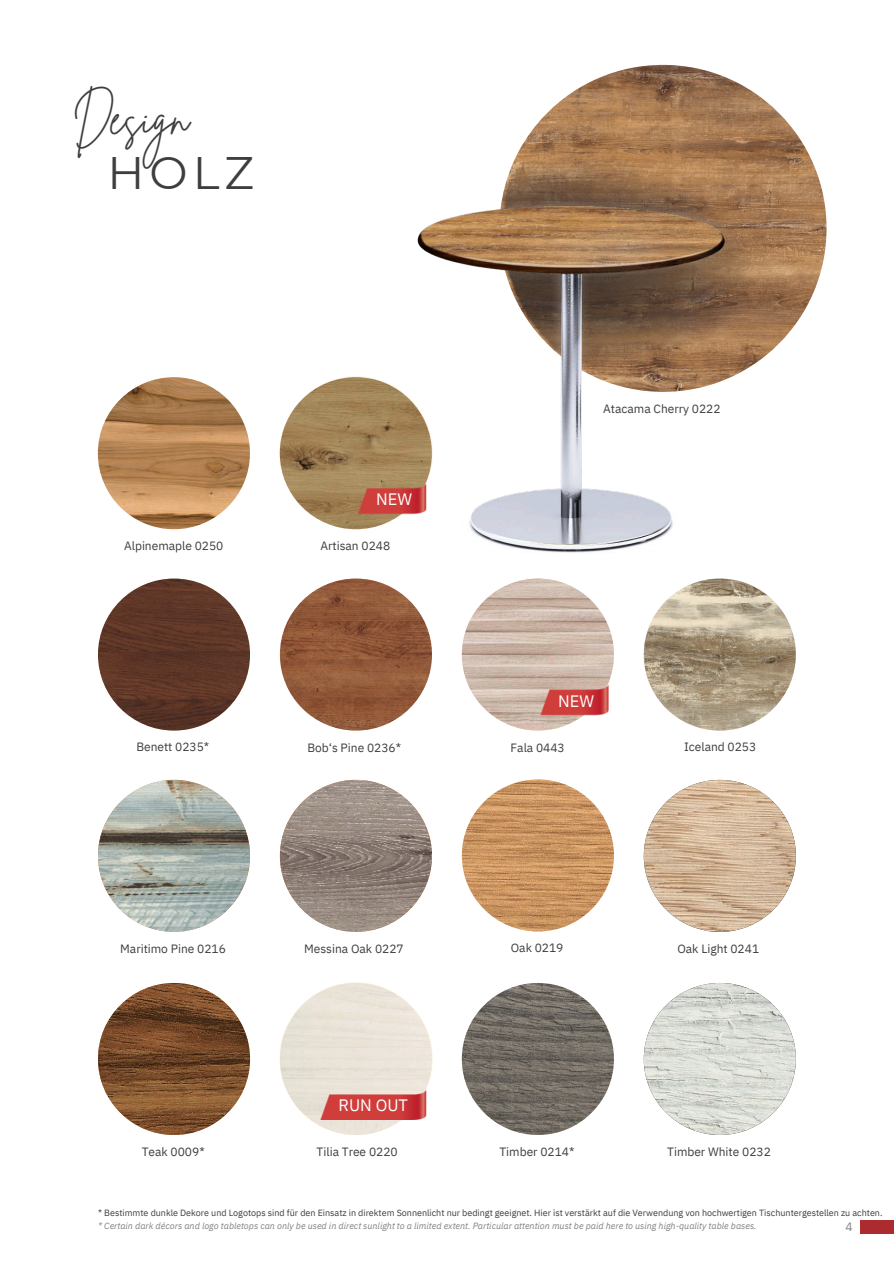
<style>
.page{position:relative;width:894px;height:1264px;background:#fff}
.page>*{position:absolute;margin:0;border:0;box-sizing:border-box;transform-origin:0 0}
.t1{font:45.45px "Brittany Signature";color:#3f3e3f}
.t2{font:45.45px "Montserrat";color:#3f3e3f}
.t3{font:16.5px "IBM Plex Sans";color:#fff}
.t4{font:12px "IBM Plex Sans";color:#3f3e3f}
.t5{font:12px "IBM Plex Sans";color:#808285}
.t6{font:9px/12.3px "IBM Plex Sans";color:#3f3e3f}
.s1{font-style:italic;color:#808285}
</style>
<div class="page">
<img style="left:499px;top:65px;width:327px;height:327px;border-radius:50%">
<img style="left:503px;top:159px;width:254px;height:33px">
<img style="left:98px;top:578px;width:152px;height:152px;border-radius:50%">
<img style="left:461px;top:982px;width:152px;height:152px;border-radius:50%">
<img style="left:461px;top:779px;width:152px;height:152px;border-radius:50%">
<img style="left:643px;top:780px;width:152px;height:151px;border-radius:50%">
<img style="left:643px;top:982px;width:152px;height:152px;border-radius:50%">
<img style="left:98px;top:779px;width:152px;height:152px;border-radius:50%">
<img style="left:98px;top:982px;width:152px;height:152px;border-radius:50%">
<img style="left:643px;top:578px;width:152px;height:152px;border-radius:50%">
<img style="left:98px;top:377px;width:152px;height:152px;border-radius:50%">
<img style="left:417px;top:192px;width:353px;height:361px">
<img style="left:280px;top:578px;width:152px;height:152px;border-radius:50%">
<img style="left:280px;top:779px;width:152px;height:152px;border-radius:50%">
<img style="left:461px;top:578px;width:152px;height:152px;border-radius:50%">
<img style="left:279px;top:377px;width:153px;height:153px">
<img style="left:540px;top:684px;width:68px;height:32px">
<img style="left:280px;top:377px;width:152px;height:152px;border-radius:50%">
<img style="left:279px;top:998px;width:153px;height:137px">
<img style="left:359px;top:483px;width:67px;height:31px">
<div style="left:280px;top:982px;width:152px;height:152px;background:#eae3d8;border-radius:50%"></div>
<img style="left:320px;top:1088px;width:106px;height:31px">
<div style="left:860px;top:1219px;width:33px;height:14px;background:#ac2b2e"></div>
<p class="t1" style="left:73px;top:88px;width:118px">Design</p>
<p class="t2" style="left:108px;top:145px;width:148px">HOLZ</p>
<p class="t4" style="left:603px;top:400px;width:119px">Atacama Cherry 0222</p>
<p class="t3" style="left:376px;top:488px;width:37px">NEW</p>
<h4 class="t4" style="left:124px;top:537px;width:101px">Alpinemaple 0250</h4>
<p class="t4" style="left:320px;top:538px;width:71px">Artisan 0248</p>
<p class="t3" style="left:558px;top:690px;width:37px">NEW</p>
<p class="t4" style="left:136px;top:739px;width:74px">Benett 0235*</p>
<h4 class="t4" style="left:307px;top:739px;width:95px">Bob‘s Pine 0236*</h4>
<p class="t4" style="left:510px;top:739px;width:56px">Fala 0443</p>
<h4 class="t4" style="left:684px;top:739px;width:74px">Iceland 0253</h4>
<p class="t4" style="left:120px;top:940px;width:107px">Maritimo Pine 0216</p>
<p class="t4" style="left:304px;top:940px;width:101px">Messina Oak 0227</p>
<h4 class="t4" style="left:510px;top:940px;width:54px">Oak 0219</h4>
<p class="t4" style="left:677px;top:940px;width:83px">Oak Light 0241</p>
<h4 class="t3" style="left:338px;top:1094px;width:71px">RUN OUT</h4>
<h4 class="t4" style="left:142px;top:1143px;width:64px">Teak 0009*</h4>
<h3 class="t4" style="left:316px;top:1143px;width:83px">Tilia Tree 0220</h3>
<h4 class="t4" style="left:499px;top:1143px;width:76px">Timber 0214*</h4>
<h4 class="t4" style="left:667px;top:1143px;width:105px">Timber White 0232</h4>
<h4 class="t6" style="left:98px;top:1206px;width:785px">* Bestimmte dunkle Dekore und Logotops sind für den Einsatz in direktem Sonnenlicht nur bedingt geeignet. Hier ist verstärkt auf die Verwendung von hochwertigen Tischuntergestellen zu achten. <span class="s1">* Certain dark décors and logo tabletops can only be used in direct sunlight to a limited extent. Particular attention must be paid here to using high-quality table bases.</span></h4>
<p class="t5" style="left:845px;top:1218px;width:9px">4</p>
</div>
